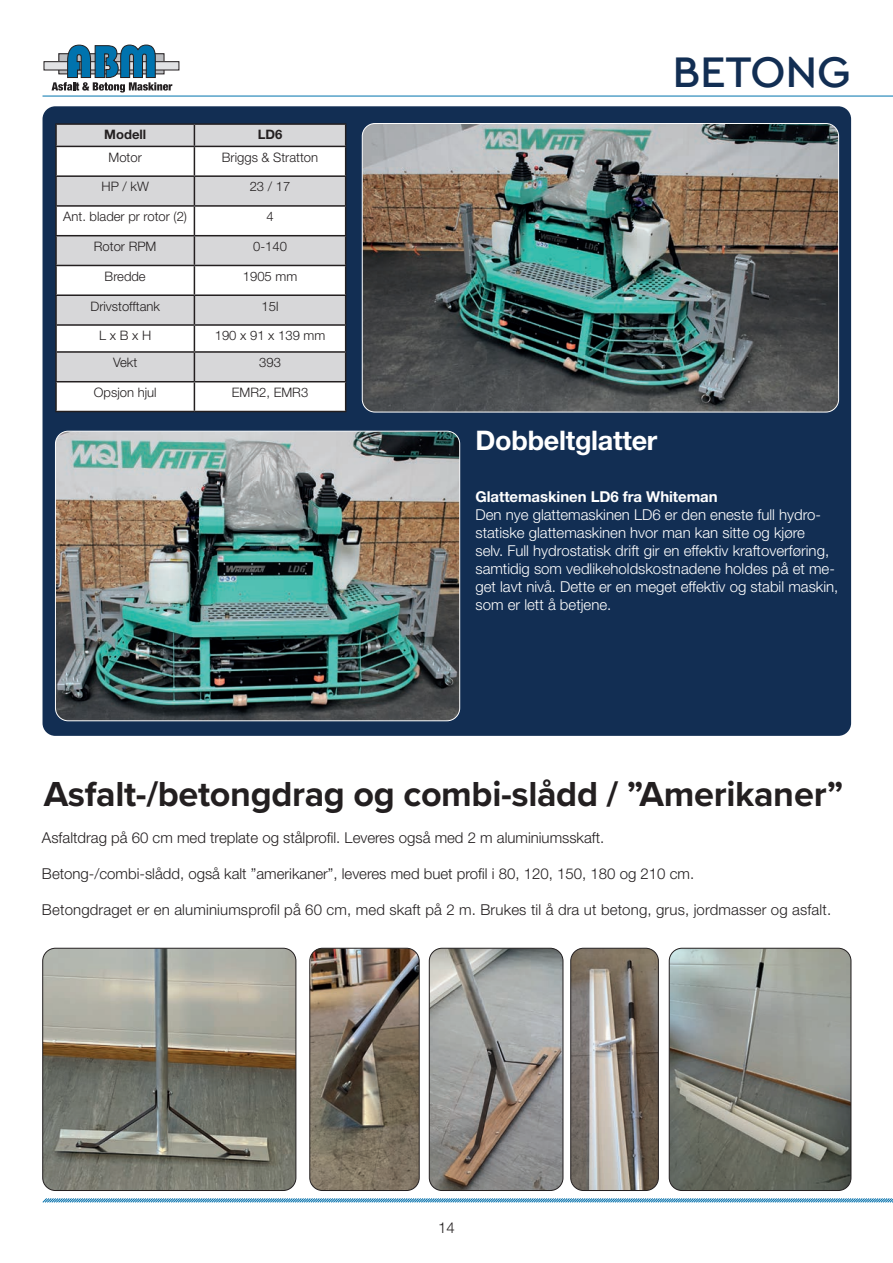
<style>
.page{position:relative;width:893px;height:1263px;background:#fff}
.page>*{position:absolute;margin:0;border:0;box-sizing:border-box;transform-origin:0 0}
.t1{font:500 45px "Cera PRO Modern";letter-spacing:-.005em;color:#122e53}
.t2{font:700 36px "Proxima Nova";letter-spacing:-.01em;color:#231f20}
.t3{font:700 27px "Helvetica Neue LT Std";letter-spacing:-.01em;color:#fff}
.t4{font:300 15px "Helvetica Neue LT Std";color:#231f20}
.t5{font:300 15px/18px "Helvetica Neue LT Std";color:#fff}
.t6{font:700 15px "Helvetica Neue LT Std";letter-spacing:-.005em;color:#fff}
.t7{font:300 13.05px "Helvetica Neue LT Std";color:#231f20}
.t8{font:700 13.05px "Helvetica Neue LT Std";color:#231f20}
</style>
<div class="page">
<svg style="left:42px;top:1198px;width:851px;height:5px;background:#82b8d5"></svg>
<div style="left:44px;top:62px;width:135px;height:8px;background:#e1e2e4"></div>
<div style="left:44px;top:61px;width:135px;height:9px;border:1px solid #231f20"></div>
<svg style="left:52px;top:44px;width:120px;height:49px"></svg>
<hr style="left:48px;top:95px;width:127px;height:1px;background:#7f8184">
<hr style="left:43px;top:96px;width:850px;height:1px;background:#0073ae">
<img style="left:43px;top:948px;width:253px;height:242px">
<div style="left:43px;top:948px;width:253px;height:243px;border:1px solid #231f20;border-radius:13px"></div>
<img style="left:429px;top:948px;width:134px;height:242px">
<div style="left:429px;top:948px;width:134px;height:243px;border:1px solid #231f20;border-radius:13px"></div>
<img style="left:310px;top:948px;width:109px;height:242px">
<div style="left:310px;top:948px;width:109px;height:243px;border:1px solid #231f20;border-radius:13px"></div>
<img style="left:571px;top:948px;width:87px;height:242px">
<div style="left:571px;top:948px;width:88px;height:243px;border:1px solid #231f20;border-radius:13px"></div>
<img style="left:669px;top:948px;width:182px;height:242px">
<div style="left:669px;top:948px;width:182px;height:243px;border:1px solid #231f20;border-radius:13px"></div>
<div style="left:43px;top:106px;width:808px;height:630px;background:#122e53;border-radius:13px"></div>
<hr style="left:55px;top:123px;width:139px;height:2px;background:#231f20">
<hr style="left:55px;top:125px;width:2px;height:21px;background:#231f20">
<hr style="left:194px;top:123px;width:152px;height:2px;background:#231f20">
<hr style="left:55px;top:146px;width:139px;height:1px;background:#231f20">
<hr style="left:55px;top:147px;width:2px;height:28px;background:#231f20">
<hr style="left:55px;top:175px;width:139px;height:2px;background:#231f20">
<hr style="left:55px;top:177px;width:2px;height:28px;background:#231f20">
<hr style="left:55px;top:205px;width:139px;height:2px;background:#231f20">
<hr style="left:55px;top:207px;width:2px;height:28px;background:#231f20">
<hr style="left:55px;top:235px;width:139px;height:1px;background:#231f20">
<hr style="left:55px;top:236px;width:2px;height:29px;background:#231f20">
<hr style="left:55px;top:265px;width:139px;height:1px;background:#231f20">
<hr style="left:55px;top:266px;width:2px;height:28px;background:#231f20">
<hr style="left:55px;top:294px;width:139px;height:2px;background:#231f20">
<hr style="left:55px;top:296px;width:2px;height:28px;background:#231f20">
<hr style="left:55px;top:324px;width:139px;height:2px;background:#231f20">
<hr style="left:55px;top:326px;width:2px;height:25px;background:#231f20">
<hr style="left:55px;top:351px;width:139px;height:2px;background:#231f20">
<hr style="left:55px;top:353px;width:2px;height:28px;background:#231f20">
<hr style="left:55px;top:381px;width:139px;height:1px;background:#231f20">
<hr style="left:55px;top:382px;width:2px;height:29px;background:#231f20">
<svg style="left:56px;top:125px;width:290px;height:286px;background:#dcdcdd"></svg>
<hr style="left:55px;top:411px;width:139px;height:1px;background:#231f20">
<hr style="left:194px;top:411px;width:152px;height:1px;background:#231f20">
<img style="left:55px;top:431px;width:405px;height:290px">
<div style="left:55px;top:431px;width:405px;height:290px;border:1px solid #fff;border-radius:13px"></div>
<img style="left:362px;top:123px;width:477px;height:289px">
<div style="left:362px;top:123px;width:477px;height:289px;border:1px solid #fff;border-radius:13px"></div>
<p class="t8" style="left:104px;top:127px;width:44px">Modell</p>
<p class="t8" style="left:258px;top:127px;width:26px">LD6</p>
<p class="t7" style="left:109px;top:149px;width:35px">Motor</p>
<p class="t7" style="left:222px;top:149px;width:98px">Briggs &amp; Stratton</p>
<p class="t7" style="left:102px;top:179px;width:49px">HP / kW</p>
<p class="t7" style="left:250px;top:179px;width:42px">23 / 17</p>
<p class="t7" style="left:63px;top:209px;width:125px">Ant. blader pr rotor (2)</p>
<p class="t7" style="left:266px;top:209px;width:9px">4</p>
<p class="t7" style="left:94px;top:238px;width:64px">Rotor RPM</p>
<p class="t7" style="left:253px;top:238px;width:35px">0-140</p>
<p class="t7" style="left:105px;top:268px;width:43px">Bredde</p>
<p class="t7" style="left:243px;top:268px;width:56px">1905 mm</p>
<p class="t7" style="left:90px;top:298px;width:71px">Drivstofftank</p>
<p class="t7" style="left:262px;top:298px;width:18px">15l</p>
<p class="t7" style="left:99px;top:328px;width:53px">L x B x H</p>
<p class="t7" style="left:215px;top:328px;width:112px">190 x 91 x 139 mm</p>
<p class="t7" style="left:113px;top:355px;width:26px">Vekt</p>
<p class="t7" style="left:259px;top:355px;width:23px">393</p>
<p class="t7" style="left:94px;top:384px;width:64px">Opsjon hjul</p>
<p class="t7" style="left:232px;top:384px;width:78px">EMR2, EMR3</p>
<p class="t1" style="left:672px;top:42px;width:180px">BETONG</p>
<p class="t3" style="left:475px;top:424px;width:183px">Dobbeltglatter</p>
<p class="t6" style="left:475px;top:487px;width:244px">Glattemaskinen LD6 fra Whiteman</p>
<p class="t5" style="left:475px;top:505px;width:364px">Den nye glattemaskinen LD6 er den eneste full hydro&shy;statiske glattemaskinen hvor man kan sitte og kjøre<br>selv. Full hydrostatisk drift gir en effektiv kraftoverføring, samtidig som vedlikeholdskostnadene holdes på et me&shy;get lavt nivå. Dette er en meget effektiv og stabil maskin, som er lett å betjene.</p>
<p class="t2" style="left:44px;top:767px;width:801px">Asfalt-/betongdrag og combi-slådd / ”Amerikaner”</p>
<p class="t4" style="left:42px;top:829px;width:564px">Asfaltdrag på 60 cm med treplate og stålprofil. Leveres også med 2 m aluminiumsskaft.</p>
<p class="t4" style="left:42px;top:865px;width:654px">Betong-/combi-slådd, også kalt ”amerikaner”, leveres med buet profil i 80, 120, 150, 180 og 210 cm.</p>
<p class="t4" style="left:42px;top:901px;width:791px">Betongdraget er en aluminiumsprofil på 60 cm, med skaft på 2 m. Brukes til å dra ut betong, grus, jordmasser og asfalt.</p>
<p class="t4" style="left:438px;top:1219px;width:18px">14</p>
</div>
